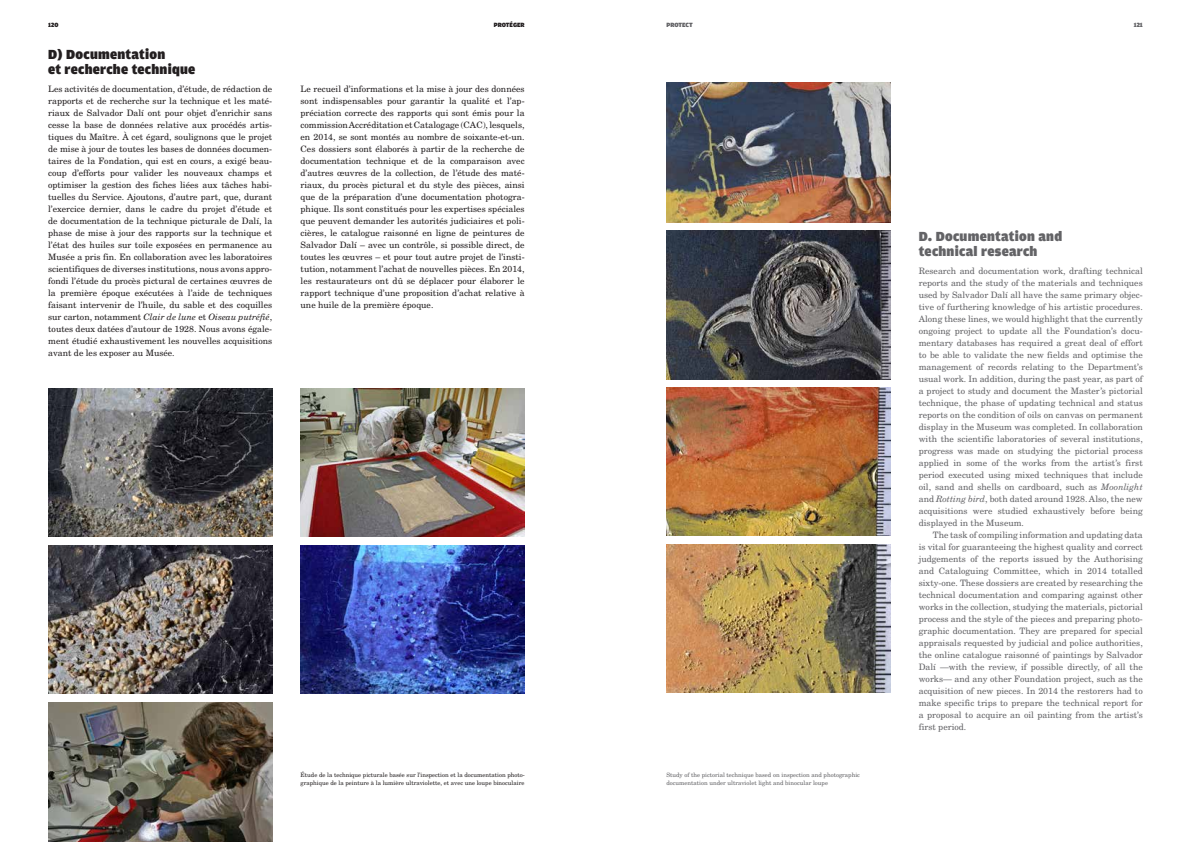
<style>
.page{position:relative;width:1191px;height:842px;background:#fff}
.page>*{position:absolute;margin:0;border:0;box-sizing:border-box;transform-origin:0 0}
.t1{font:900 14px/15px "Amplitude";letter-spacing:.02em;color:#636366}
.t2{font:900 14px/15px "Amplitude";letter-spacing:.02em;color:#231f20}
.t3{font:8.8px/12px "New Century Schlbk";color:#231f20;text-align:justify}
.t4{font:8.8px/12px "New Century Schlbk";color:#636366;text-align:justify}
.t5{font:900 6.5px "Amplitude";color:#231f20}
.t6{font:900 6.5px "Amplitude";color:#636366}
.t7{font:6px/8px "New Century Schlbk";color:#231f20}
.t8{font:6px/8px "New Century Schlbk";color:#636366}
.s1{font-style:italic}
</style>
<div class="page">
<img style="left:666px;top:82px;width:224px;height:140px">
<img style="left:666px;top:231px;width:224px;height:148px">
<img style="left:48px;top:388px;width:224px;height:149px">
<img style="left:300px;top:388px;width:224px;height:149px">
<img style="left:666px;top:388px;width:224px;height:148px">
<img style="left:48px;top:545px;width:224px;height:149px">
<img style="left:300px;top:545px;width:224px;height:149px">
<img style="left:666px;top:544px;width:224px;height:149px">
<img style="left:48px;top:702px;width:224px;height:140px">
<p class="t5" style="left:48px;top:21px;width:12px">120</p>
<p class="t5" style="left:494px;top:21px;width:32px">PROTÉGER</p>
<p class="t6" style="left:666px;top:21px;width:28px">PROTECT</p>
<p class="t6" style="left:1133px;top:21px;width:11px">121</p>
<h1 class="t2" style="left:48px;top:47px;width:149px">D) Documentation<br>et recherche technique</h1>
<p class="t3" style="left:48px;top:82px;width:225px">Les activités de documentation, d’étude, de rédaction de rapports et de recherche sur la technique et les maté&shy;riaux de Salvador Dalí ont pour objet d’enrichir sans cesse la base de données relative aux procédés artis&shy;tiques du Maître. À cet égard, soulignons que le projet de mise à jour de toutes les bases de données documen&shy;taires de la Fondation, qui est en cours, a exigé beau&shy;coup d’efforts pour valider les nouveaux champs et optimiser la gestion des fiches liées aux tâches habi&shy;tuelles du Service. Ajoutons, d’autre part, que, durant l’exercice dernier, dans le cadre du projet d’étude et de documentation de la technique picturale de Dalí, la phase de mise à jour des rapports sur la technique et l’état des huiles sur toile exposées en permanence au Musée a pris fin. En collaboration avec les laboratoires scientifiques de diverses institutions, nous avons appro&shy;fondi l’étude du procès pictural de certaines œuvres de la première époque exécutées à l’aide de techniques faisant intervenir de l’huile, du sable et des coquilles sur carton, notamment <span class="s1">Clair de lune</span> et <span class="s1">Oiseau putréfié</span>, toutes deux datées d’autour de 1928. Nous avons égale&shy;ment étudié exhaustivement les nouvelles acquisitions avant de les exposer au Musée.</p>
<p class="t3" style="left:300px;top:83px;width:225px">Le recueil d’informations et la mise à jour des données sont indispensables pour garantir la qualité et l’ap&shy;préciation correcte des rapports qui sont émis pour la commission Accréditation et Catalogage (CAC), lesquels, en 2014, se sont montés au nombre de soixante-et-un.<br>Ces dossiers sont élaborés à partir de la recherche de documentation technique et de la comparaison avec d’autres œuvres de la collection, de l’étude des maté&shy;riaux, du procès pictural et du style des pièces, ainsi que de la préparation d’une documentation photogra&shy;phique. Ils sont constitués pour les expertises spéciales que peuvent demander les autorités judiciaires et poli&shy;cières, le catalogue raisonné en ligne de peintures de Salvador Dalí – avec un contrôle, si possible direct, de toutes les œuvres – et pour tout autre projet de l’insti&shy;tution, notamment l’achat de nouvelles pièces. En 2014, les restaurateurs ont dû se déplacer pour élaborer le rapport technique d’une proposition d’achat relative à une huile de la première époque.</p>
<p class="t7" style="left:300px;top:770px;width:226px">Étude de la technique picturale basée sur l’inspection et la documentation photo&shy;graphique de la peinture à la lumière ultraviolette, et avec une loupe binoculaire</p>
<p class="t8" style="left:666px;top:770px;width:195px">Study of the pictorial technique based on inspection and photographic documentation under ultraviolet light and binocular loupe</p>
<h1 class="t1" style="left:918px;top:229px;width:145px">D. Documentation and technical research</h1>
<p class="t4" style="left:918px;top:264px;width:225px">Research and documentation work, drafting technical reports and the study of the materials and techniques used by Salvador Dalí all have the same primary objec&shy;tive of furthering knowledge of his artistic procedures.<br>Along these lines, we would highlight that the currently ongoing project to update all the Foundation’s docu&shy;mentary databases has required a great deal of effort to be able to validate the new fields and optimise the management of records relating to the Department’s usual work. In addition, during the past year, as part of a project to study and document the Master’s pictorial technique, the phase of updating technical and status reports on the condition of oils on canvas on permanent display in the Museum was completed. In collaboration with the scientific laboratories of several institutions, progress was made on studying the pictorial process applied in some of the works from the artist’s first period executed using mixed techniques that include oil, sand and shells on cardboard, such as <span class="s1">Moonlight </span>and <span class="s1">Rotting bird</span>, both dated around 1928. Also, the new acquisitions were studied exhaustively before being displayed in the Museum.</p>
<p class="t4" style="left:918px;top:529px;width:225px;text-indent:14px">The task of compiling information and updating data is vital for guaranteeing the highest quality and correct judgements of the reports issued by the Authorising and Cataloguing Committee, which in 2014 totalled sixty-one. These dossiers are created by researching the technical documentation and comparing against other works in the collection, studying the materials, pictorial process and the style of the pieces and preparing photo&shy;graphic documentation. They are prepared for special appraisals requested by judicial and police authorities, the online catalogue raisonné of paintings by Salvador Dalí —with the review, if possible directly, of all the works— and any other Foundation project, such as the acquisition of new pieces. In 2014 the restorers had to make specific trips to prepare the technical report for a proposal to acquire an oil painting from the artist’s first period.</p>
</div>
